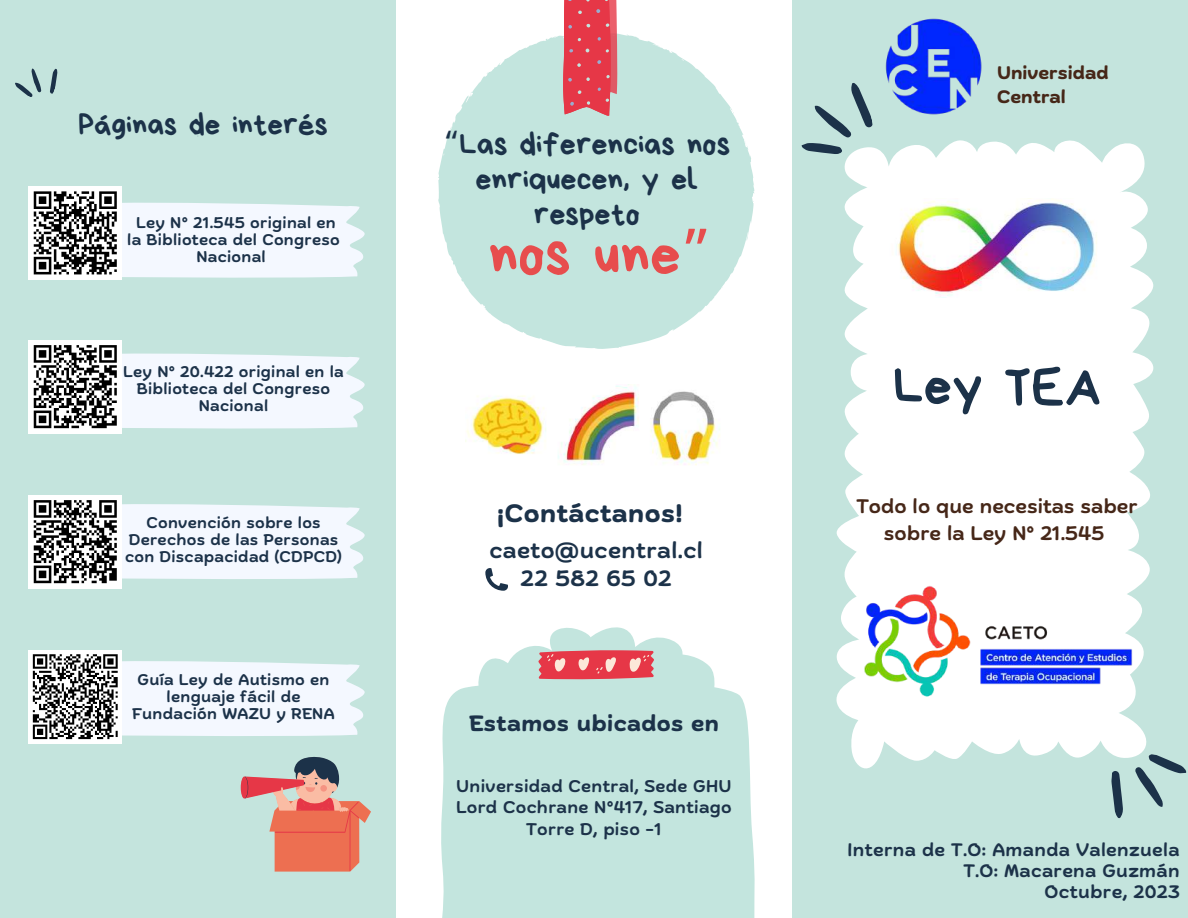
<style>
.page{position:relative;width:1188px;height:918px;background:#c4e4dd}
.page>*{position:absolute;margin:0;border:0;box-sizing:border-box;transform-origin:0 0}
.t1{font:60.6px "Bryndan Write";color:#e74d4d}
.t2{font:55.8px "Bryndan Write";color:#1c3249}
.t3{font:31.95px/35.1px "Bryndan Write";color:#1c3249;text-align:center}
.t4{font:30.9px "Bryndan Write";color:#1c3249}
.t5{font:700 25.2px "Biski";letter-spacing:.015em;color:#1c3249}
.t6{font:700 22.2px "Biski";letter-spacing:.015em;color:#1c3249}
.t7{font:600 22.05px/27.9px "Biski";letter-spacing:.015em;color:#1c3249;text-align:center}
.t8{font:600 19.5px/27px "Biski";color:#462718;text-align:center}
.t9{font:600 18px/21.3px "Biski";letter-spacing:.015em;color:#1c3249;text-align:right}
.t10{font:700 18px/24.8px "Biski";color:#462718}
.t11{font:600 16.8px/21.6px "Biski";letter-spacing:.015em;color:#1c3249;text-align:center}
.t12{font:600 15.45px/16.8px "Biski";letter-spacing:.015em;color:#1c3249;text-align:center}
.s1{font-family:"Noto Sans Gurmukhi"}
</style>
<div class="page">
<div style="left:396px;top:0;width:396px;height:918px;background:#fff"></div>
<svg style="left:438px;top:33px;width:316px;height:316px;fill:#c3e5de"></svg>
<div style="left:446px;top:181px;width:300px;height:128px;background:#c3e5de"></div>
<svg style="left:441px;top:627px;width:314px;height:290px;fill:#c3e5de"></svg>
<div style="left:466px;top:723px;width:263px;height:194px;background:#c3e5de"></div>
<svg style="left:836px;top:140px;width:318px;height:629px;fill:#fff"></svg>
<div style="left:919px;top:297px;width:140px;height:270px;background:#fff"></div>
<svg style="left:1107px;top:750px;width:80px;height:69px"></svg>
<svg style="left:563px;top:0;width:54px;height:116px;background:#e14c5a"></svg>
<svg style="left:538px;top:650px;width:116px;height:29px;background:#e65a64"></svg>
<svg style="left:241px;top:756px;width:130px;height:116px"></svg>
<svg style="left:15px;top:68px;width:43px;height:29px"></svg>
<img style="left:841px;top:567px;width:312px;height:147px">
<svg style="left:801px;top:83px;width:76px;height:77px"></svg>
<img style="left:890px;top:198px;width:215px;height:99px">
<img style="left:466px;top:384px;width:254px;height:81px">
<svg style="left:485px;top:568px;width:23px;height:23px"></svg>
<div style="left:29px;top:186px;width:93px;height:93px;background:#fff"></div>
<svg style="left:33px;top:191px;width:332px;height:87px"></svg>
<div style="left:29px;top:495px;width:93px;height:93px;background:#fff"></div>
<svg style="left:33px;top:500px;width:332px;height:84px"></svg>
<div style="left:29px;top:340px;width:93px;height:93px;background:#fff"></div>
<svg style="left:33px;top:345px;width:332px;height:84px"></svg>
<div style="left:29px;top:650px;width:93px;height:93px;background:#fff"></div>
<svg style="left:32px;top:654px;width:333px;height:86px"></svg>
<img style="left:885px;top:18px;width:97px;height:97px">
<h3 class="t4" style="left:78px;top:109px;width:251px">Páginas de interés</h3>
<h3 class="t3" style="left:443px;top:127px;width:288px"><span class="s1">“</span>Las diferencias nos enriquecen, y el respeto</h3>
<p class="t12" style="left:127px;top:216px;width:214px">Ley N° 21.545 original en la Biblioteca del Congreso<br>Nacional</p>
<h1 class="t1" style="left:488px;top:225px;width:224px">nos une<span class="s1">”</span></h1>
<p class="t12" style="left:123px;top:365px;width:222px">Ley N° 20.422 original en la<br>Biblioteca del Congreso<br>Nacional</p>
<p class="t12" style="left:125px;top:516px;width:218px">Convención sobre los<br>Derechos de las Personas con Discapacidad (CDPCD)</p>
<p class="t12" style="left:132px;top:673px;width:204px">Guía Ley de Autismo en lenguaje fácil de<br>Fundación WAZU y RENA</p>
<h3 class="t5" style="left:497px;top:503px;width:187px">¡Contáctanos!</h3>
<h3 class="t7" style="left:489px;top:538px;width:215px">caeto@ucentral.cl<br>22 582 65 02</h3>
<h3 class="t6" style="left:469px;top:715px;width:251px">Estamos ubicados en</h3>
<p class="t11" style="left:456px;top:777px;width:277px">Universidad Central, Sede GHU<br>Lord Cochrane N°417, Santiago<br>Torre D, piso -1</p>
<p class="t10" style="left:997px;top:62px;width:113px">Universidad<br>Central</p>
<h2 class="t2" style="left:893px;top:359px;width:209px">Ley TEA</h2>
<p class="t8" style="left:857px;top:494px;width:283px">Todo lo que necesitas saber sobre la Ley N° 21.545</p>
<p class="t9" style="left:848px;top:840px;width:334px">Interna de T.O: Amanda Valenzuela<br>T.O: Macarena Guzmán<br>Octubre, 2023</p>
</div>
